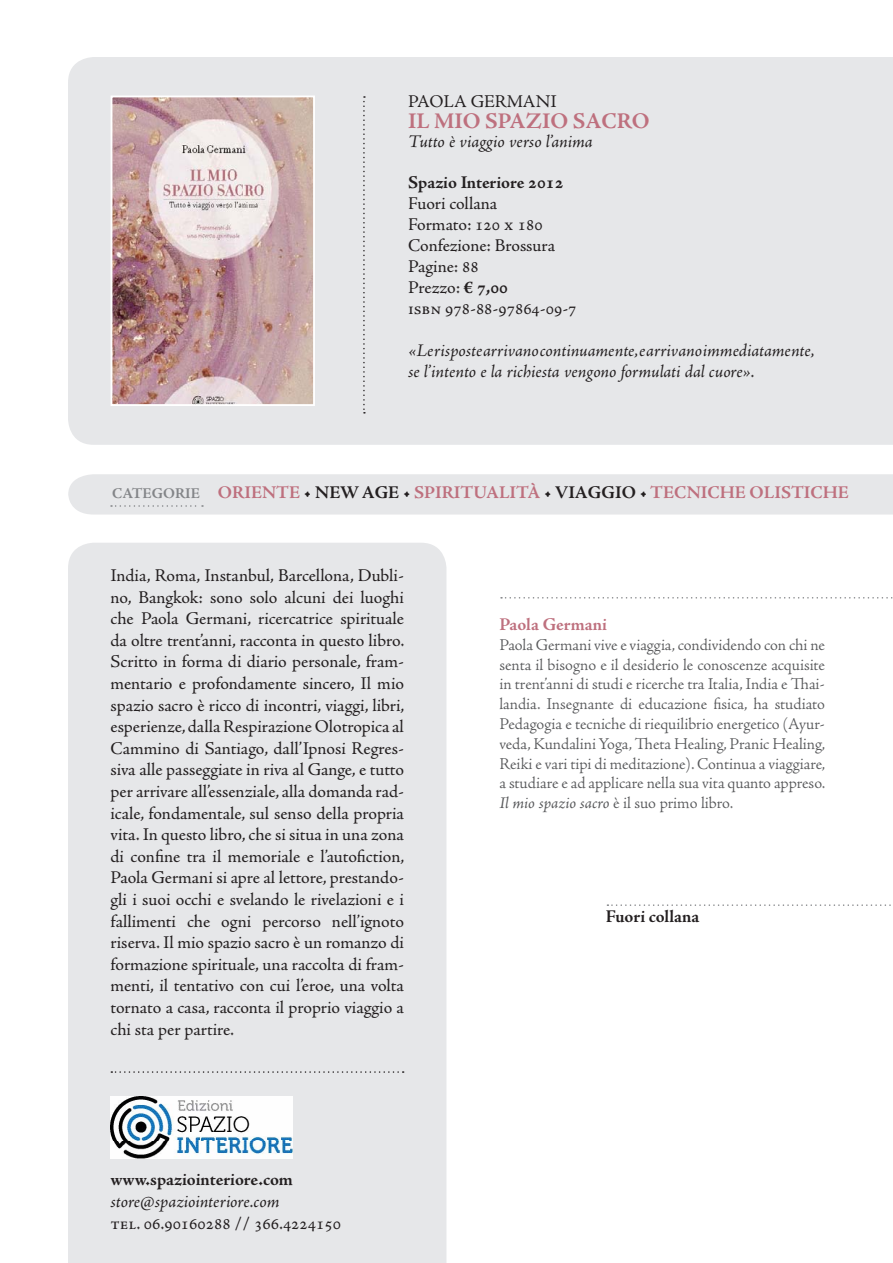
<style>
.page{position:relative;width:893px;height:1263px;background:#fff}
.page>*{position:absolute;margin:0;border:0;box-sizing:border-box;transform-origin:0 0}
.Normale{font:700 22.5px "Adobe Jenson Pro";color:#be707e}
.Normale-2{font:18px/21.6px "Adobe Jenson Pro";color:#231f20;text-align:justify}
.Normale-3{font:italic 18px/21px "Adobe Jenson Pro";letter-spacing:-.005em;color:#231f20}
.Normale-4{font:700 18px "Adobe Jenson Pro";color:#be707e}
.Normale-5{font:700 18px "Adobe Jenson Pro";letter-spacing:-.005em;color:#231f20}
.Normale-6{font:300 16.5px/19.8px "Adobe Jenson Pro";letter-spacing:-.005em;color:#57585a;text-align:justify}
.s1{font-weight:700}
.s2{font-size:15px;color:#838588}
.s3{color:#231f20}
.s4{font-weight:400;font-style:italic}
</style>
<div class="page">
<div style="left:68px;top:57px;width:825px;height:388px;background:#e6e7e9"></div>
<div style="left:68px;top:543px;width:378px;height:720px;background:#e6e7e9"></div>
<img style="left:114px;top:98px;width:198px;height:305px">
<div style="left:111px;top:95px;width:204px;height:311px;border:2px solid #fff"></div>
<svg style="left:363px;top:96px;width:2px;height:318px"></svg>
<svg style="left:501px;top:597px;width:392px;height:1px"></svg>
<svg style="left:607px;top:904px;width:284px;height:2px"></svg>
<svg style="left:111px;top:1071px;width:293px;height:2px"></svg>
<img style="left:111px;top:1097px;width:182px;height:61px">
<div style="left:68px;top:474px;width:825px;height:40px;background:#e6e7e9"></div>
<p class="Normale-2" style="left:408px;top:91px;width:150px">PAOLA GERMANI</p>
<p class="Normale" style="left:408px;top:108px;width:243px">IL MIO SPAZIO SACRO</p>
<p class="Normale-3" style="left:408px;top:132px;width:186px">Tutto è viaggio verso l’anima</p>
<p class="Normale-5" style="left:408px;top:172px;width:157px">Spazio Interiore 2012</p>
<p class="Normale-2" style="left:408px;top:193px;width:91px">Fuori collana</p>
<p class="Normale-2" style="left:408px;top:214px;width:136px">Formato: 120 x 180</p>
<p class="Normale-2" style="left:408px;top:235px;width:148px">Confezione: Brossura</p>
<p class="Normale-2" style="left:408px;top:256px;width:72px">Pagine: 88</p>
<p class="Normale-2" style="left:408px;top:277px;width:101px">Prezzo: <span class="s1">€ 7,00</span></p>
<p class="Normale-2" style="left:408px;top:298px;width:170px">isbn 978-88-97864-09-7</p>
<p class="Normale-3" style="left:408px;top:341px;width:408px">«Le risposte arrivano continuamente, e arrivano immediatamente, se l’intento e la richiesta vengono formulati dal cuore».</p>
<p class="Normale-4" style="left:112px;top:482px;width:738px"><span class="s2">CATEGORIE</span> ORIENTE <span class="s3">• NEW AGE •</span> SPIRITUALITÀ <span class="s3">• VIAGGIO •</span> TECNICHE OLISTICHE</p>
<p class="Normale-2" style="left:111px;top:565px;width:295px">India, Roma, Instanbul, Barcellona, Dubli&shy;no, Bangkok: sono solo alcuni dei luoghi che Paola Germani, ricercatrice spirituale da oltre trent’anni, racconta in questo libro.<br>Scritto in forma di diario personale, fram&shy;mentario e profondamente sincero, Il mio spazio sacro è ricco di incontri, viaggi, libri, esperienze, dalla Respirazione Olotropica al Cammino di Santiago, dall’Ipnosi Regres&shy;siva alle passeggiate in riva al Gange, e tutto per arrivare all’essenziale, alla domanda rad&shy;icale, fondamentale, sul senso della propria vita. In questo libro, che si situa in una zona di confine tra il memoriale e l’autofiction, Paola Germani si apre al lettore, prestando&shy;gli i suoi occhi e svelando le rivelazioni e i fallimenti che ogni percorso nell’ignoto riserva. Il mio spazio sacro è un romanzo di formazione spirituale, una raccolta di fram&shy;menti, il tentativo con cui l’eroe, una volta tornato a casa, racconta il proprio viaggio a chi sta per partire.</p>
<p class="Normale-5" style="left:111px;top:1169px;width:184px">www.spaziointeriore.com</p>
<p class="Normale-3" style="left:111px;top:1192px;width:170px">store@spaziointeriore.com</p>
<p class="Normale-2" style="left:111px;top:1212px;width:232px">tel. 06.90160288 // 366.4224150</p>
<p class="Normale-4" style="left:499px;top:614px;width:109px">Paola Germani</p>
<p class="Normale-6" style="left:499px;top:635px;width:328px">Paola Germani vive e viaggia, condividendo con chi ne senta il bisogno e il desiderio le conoscenze acquisite in trent’anni di studi e ricerche tra Italia, India e Thai&shy;landia. Insegnante di educazione fisica, ha studiato Pedagogia e tecniche di riequilibrio energetico (Ayur&shy;veda, Kundalini Yoga, Theta Healing, Pranic Healing, Reiki e vari tipi di meditazione). Continua a viaggiare, a studiare e ad applicare nella sua vita quanto appreso.<br><span class="s4">Il mio spazio sacro</span> è il suo primo libro.</p>
<p class="Normale-5" style="left:606px;top:906px;width:95px">Fuori collana</p>
</div>
